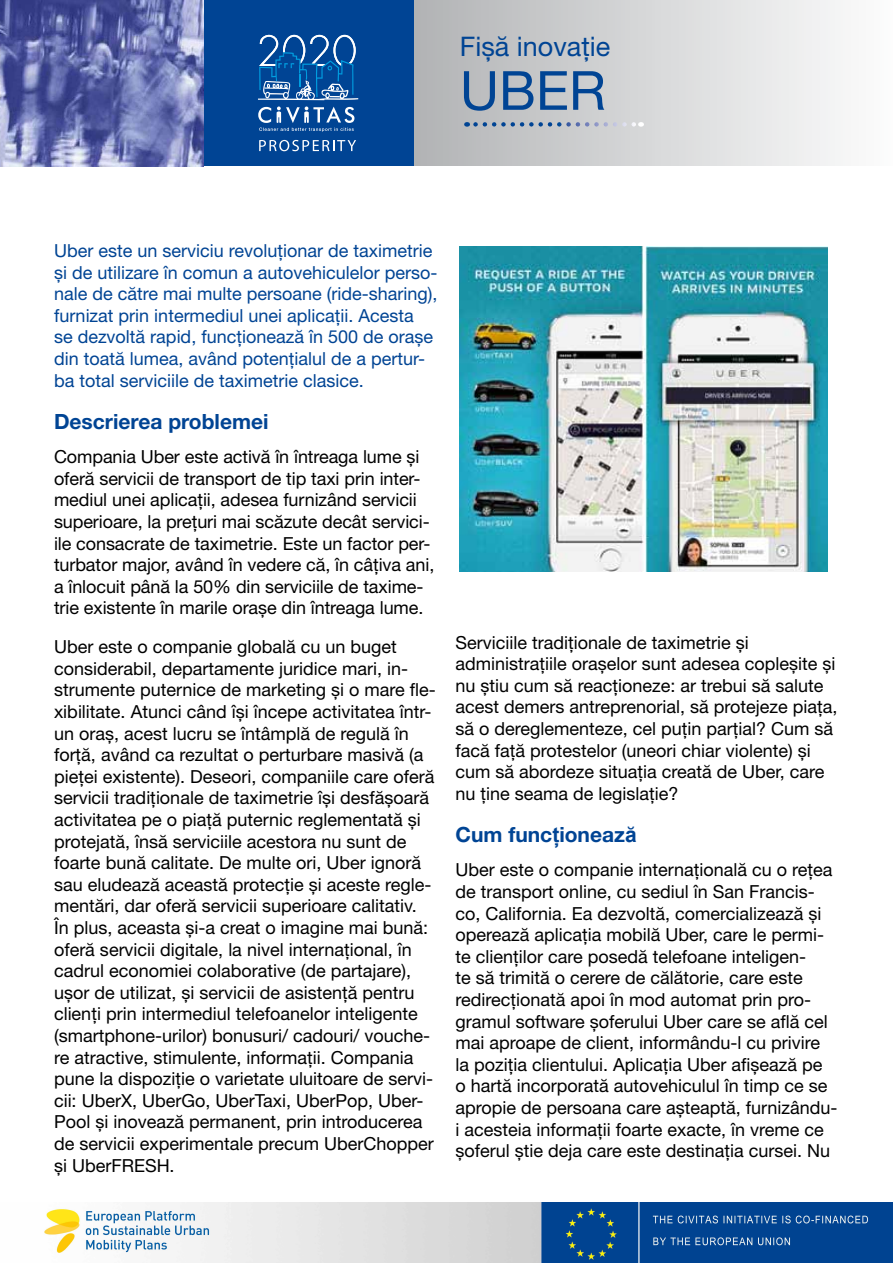
<style>
.page{position:relative;width:893px;height:1263px;background:#fff}
.page>*{position:absolute;margin:0;border:0;box-sizing:border-box;transform-origin:0 0}
.t1{font:54px "Helvetica Neue LT Pro";color:#004494}
.t2{font:27px "Helvetica Neue LT Pro";color:#004494}
.t3{font:700 21px "Helvetica Neue LT Std";color:#004494}
.t4{font:18px/21.6px "Helvetica Neue LT Pro";color:#000}
.t5{font:18px/21.6px "Helvetica Neue LT Pro";color:#004494}
.s1{font-family:"Arial"}
</style>
<div class="page">
<img style="left:44px;top:1203px;width:849px;height:60px">
<div style="left:413px;top:0;width:480px;height:165px;background:linear-gradient(to right,#b2b3b5,#fdfdfd)"></div>
<div style="left:200px;top:0;width:214px;height:165px;background:#004494"></div>
<img style="left:0;top:0;width:203px;height:166px">
<img style="left:459px;top:247px;width:368px;height:325px">
<svg style="left:258px;top:106px;width:96px;height:26px"></svg>
<svg style="left:258px;top:35px;width:100px;height:65px"></svg>
<svg style="left:259px;top:140px;width:97px;height:11px"></svg>
<svg style="left:475px;top:122px;width:166px;height:5px"></svg>
<h2 class="t2" style="left:460px;top:30px;width:152px">Fișă inovație</h2>
<h1 class="t1" style="left:460px;top:57px;width:147px">UBER</h1>
<p class="t5" style="left:54px;top:239px;width:385px">Uber este un serviciu revoluționar de taximetrie și de utilizare în comun a autovehiculelor perso&shy;nale de către mai multe persoane (ride-sharing), furnizat prin intermediul unei aplicații. Acesta<br>se dezvoltă rapid, funcționează în 500 de orașe din toată lumea, având potențialul de a pertur&shy;ba total serviciile de taximetrie clasice.</p>
<p class="t3" style="left:54px;top:408px;width:216px">Descrierea problemei</p>
<p class="t4" style="left:54px;top:446px;width:382px">Compania Uber este activă în întreaga lume și oferă servicii de transport de tip taxi prin inter&shy;mediul unei aplicații, adesea furnizând servicii superioare, la prețuri mai scăzute decât servici&shy;ile consacrate de taximetrie. Este un factor per&shy;turbator major, având în vedere că, în câțiva ani, a înlocuit până la 50% din serviciile de taxime&shy;trie existente în marile orașe din întreaga lume.</p>
<p class="t4" style="left:54px;top:635px;width:383px">Uber este o companie globală cu un buget considerabil, departamente juridice mari, in&shy;strumente puternice de marketing și o mare fle&shy;xibilitate. Atunci când își începe activitatea într&shy;un oraș, acest lucru se întâmplă de regulă în forță, având ca rezultat o perturbare masivă (a pieței existente). Deseori, companiile care oferă servicii tradiționale de taximetrie își desfășoară activitatea pe o piață puternic reglementată și protejată, însă serviciile acestora nu sunt de foarte bună calitate. De multe ori, Uber ignoră sau eludează această protecție și aceste regle&shy;mentări, dar oferă servicii superioare calitativ.<br>În plus, aceasta și-a creat o imagine mai bună: oferă servicii digitale, la nivel internațional, în cadrul economiei colaborative (de partajare), ușor de utilizat, și servicii de asistență pentru clienți prin intermediul telefoanelor inteligente (smartphone-urilor) bonusuri/ cadouri/ vouche&shy;re atractive, stimulente, informații. Compania pune la dispoziție o varietate uluitoare de servi&shy;cii: UberX, UberGo, UberTaxi, UberPop, Uber-Pool și inovează permanent, prin introducerea de servicii experimentale precum UberChopper și UberFRESH.</p>
<p class="t4" style="left:455px;top:631px;width:384px">Serviciile tradiționale de taximetrie și administrațiile orașelor sunt adesea copleșite și nu știu cum să reacționeze: ar trebui să salute acest demers antreprenorial, să protejeze piața, să o dereglementeze, cel puțin parțial? Cum să facă față protestelor (uneori chiar violente) și cum să abordeze situația creată de Uber, care nu ține seama de legislație?</p>
<p class="t3" style="left:455px;top:821px;width:183px">Cum func<span class="s1">ț</span>ioneaz<span class="s1">ă</span></p>
<p class="t4" style="left:455px;top:859px;width:384px">Uber este o companie internațională cu o rețea de transport online, cu sediul în San Francis&shy;co, California. Ea dezvoltă, comercializează și operează aplicația mobilă Uber, care le permi&shy;te clienților care posedă telefoane inteligen-<br>te să trimită o cerere de călătorie, care este redirecționată apoi în mod automat prin pro&shy;gramul software șoferului Uber care se află cel mai aproape de client, informându-l cu privire la poziția clientului. Aplicația Uber afișează pe<br>o hartă incorporată autovehiculul în timp ce se apropie de persoana care așteaptă, furnizându&shy;i acesteia informații foarte exacte, în vreme ce șoferul știe deja care este destinația cursei. Nu</p>
</div>
